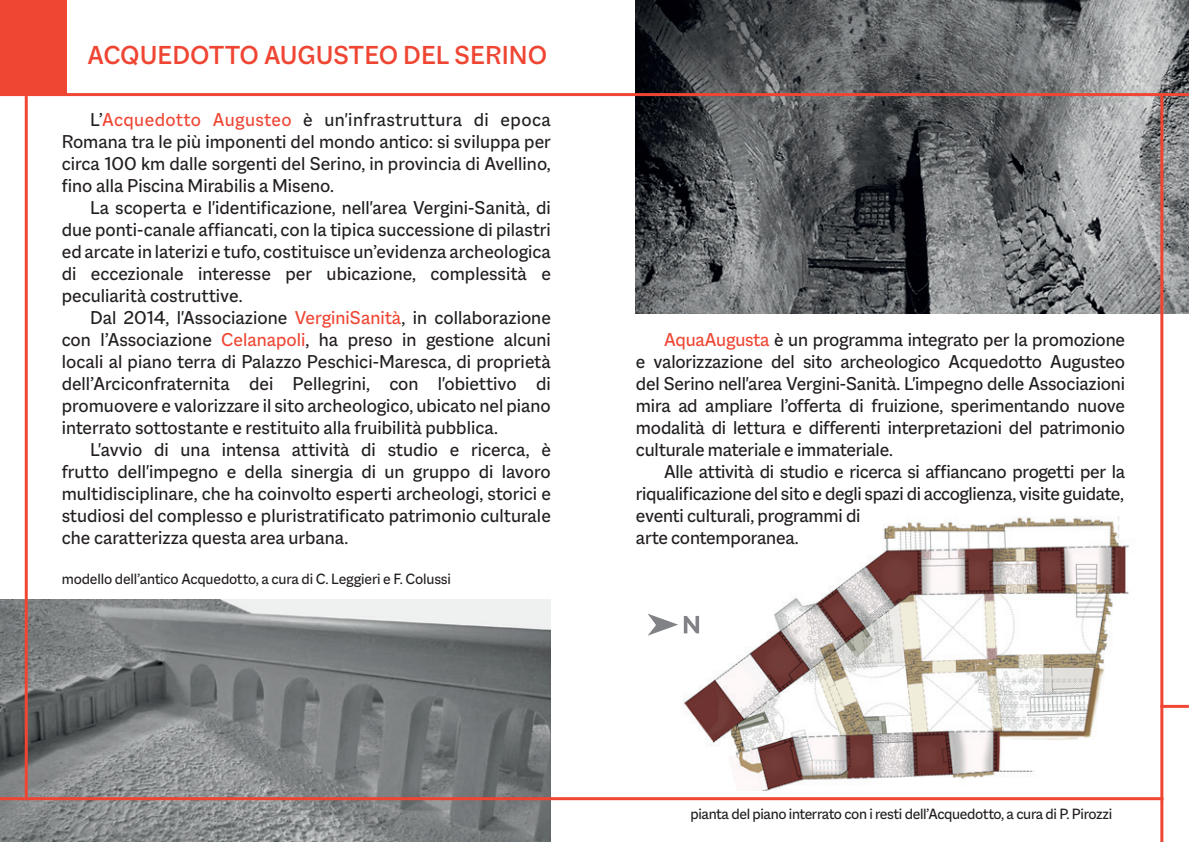
<style>
.page{position:relative;width:1191px;height:842px;background:#fff}
.page>*{position:absolute;margin:0;border:0;box-sizing:border-box;transform-origin:0 0}
.t1{font:28px "Macklin Sans Variable";color:#ef4634}
.t2{font:20px/22px "Macklin Sans Variable";letter-spacing:-.01em;color:#231f20;text-align:justify}
.t3{font:16px "Macklin Sans Variable";letter-spacing:-.02em;color:#231f20}
.s1{color:#ef4634}
</style>
<div class="page">
<img style="left:636px;top:0;width:552px;height:314px">
<img style="left:0;top:599px;width:551px;height:243px">
<img style="left:683px;top:516px;width:446px;height:274px">
<hr style="left:0;top:93px;width:1188px;height:3px;background:#ef4634">
<hr style="left:1160px;top:705px;width:28px;height:3px;background:#ef4634">
<hr style="left:0;top:797px;width:1162px;height:3px;background:#ef4634">
<hr style="left:1160px;top:96px;width:3px;height:746px;background:#ef4634">
<hr style="left:25px;top:96px;width:3px;height:701px;background:#ef4634">
<svg style="left:647px;top:614px;width:31px;height:22px"></svg>
<svg style="left:684px;top:616px;width:15px;height:17px"></svg>
<div style="left:0;top:0;width:67px;height:93px;background:#ef4634"></div>
<h1 class="t1" style="left:87px;top:38px;width:461px">ACQUEDOTTO AUGUSTEO DEL SERINO</h1>
<p class="t2" style="left:62px;top:108px;width:490px;text-indent:28px">L’<span class="s1">Acquedotto Augusteo</span> è un'infrastruttura di epoca Romana tra le più imponenti del mondo antico: si sviluppa per circa 100 km dalle sorgenti del Serino, in provincia di Avellino, fino alla Piscina Mirabilis a Miseno.</p>
<p class="t2" style="left:62px;top:196px;width:490px;text-indent:28px">La scoperta e l'identificazione, nell'area Vergini-Sanità, di due ponti-canale affiancati, con la tipica successione di pilastri ed arcate in laterizi e tufo, costituisce un’evidenza archeologica di eccezionale interesse per ubicazione, complessità e peculiarità costruttive.</p>
<p class="t2" style="left:62px;top:306px;width:491px;text-indent:28px">Dal 2014, l'Associazione <span class="s1">VerginiSanità</span>, in collaborazione con l’Associazione <span class="s1">Celanapoli</span>, ha preso in gestione alcuni locali al piano terra di Palazzo Peschici-Maresca, di proprietà dell’Arciconfraternita dei Pellegrini, con l'obiettivo di promuovere e valorizzare il sito archeologico, ubicato nel piano interrato sottostante e restituito alla fruibilità pubblica.</p>
<p class="t2" style="left:62px;top:438px;width:491px;text-indent:28px">L'avvio di una intensa attività di studio e ricerca, è frutto dell'impegno e della sinergia di un gruppo di lavoro multidisciplinare, che ha coinvolto esperti archeologi, storici e studiosi del complesso e pluristratificato patrimonio culturale che caratterizza questa area urbana.</p>
<p class="t3" style="left:62px;top:569px;width:391px">modello dell’antico Acquedotto, a cura di C. Leggieri e F. Colussi</p>
<p class="t2" style="left:636px;top:328px;width:491px;text-indent:28px"><span class="s1">AquaAugusta</span> è un programma integrato per la promozione e valorizzazione del sito archeologico Acquedotto Augusteo del Serino nell'area Vergini-Sanità. L'impegno delle Associazioni mira ad ampliare l’offerta di fruizione, sperimentando nuove modalità di lettura e differenti interpretazioni del patrimonio culturale materiale e immateriale.</p>
<p class="t2" style="left:636px;top:460px;width:490px;text-align:left;text-indent:28px">Alle attività di studio e ricerca si affiancano progetti per la riqualificazione del sito e degli spazi di accoglienza, visite guidate, eventi culturali, programmi di<br>arte contemporanea.</p>
<p class="t3" style="left:690px;top:805px;width:423px">pianta del piano interrato con i resti dell’Acquedotto, a cura di P. Pirozzi</p>
</div>
